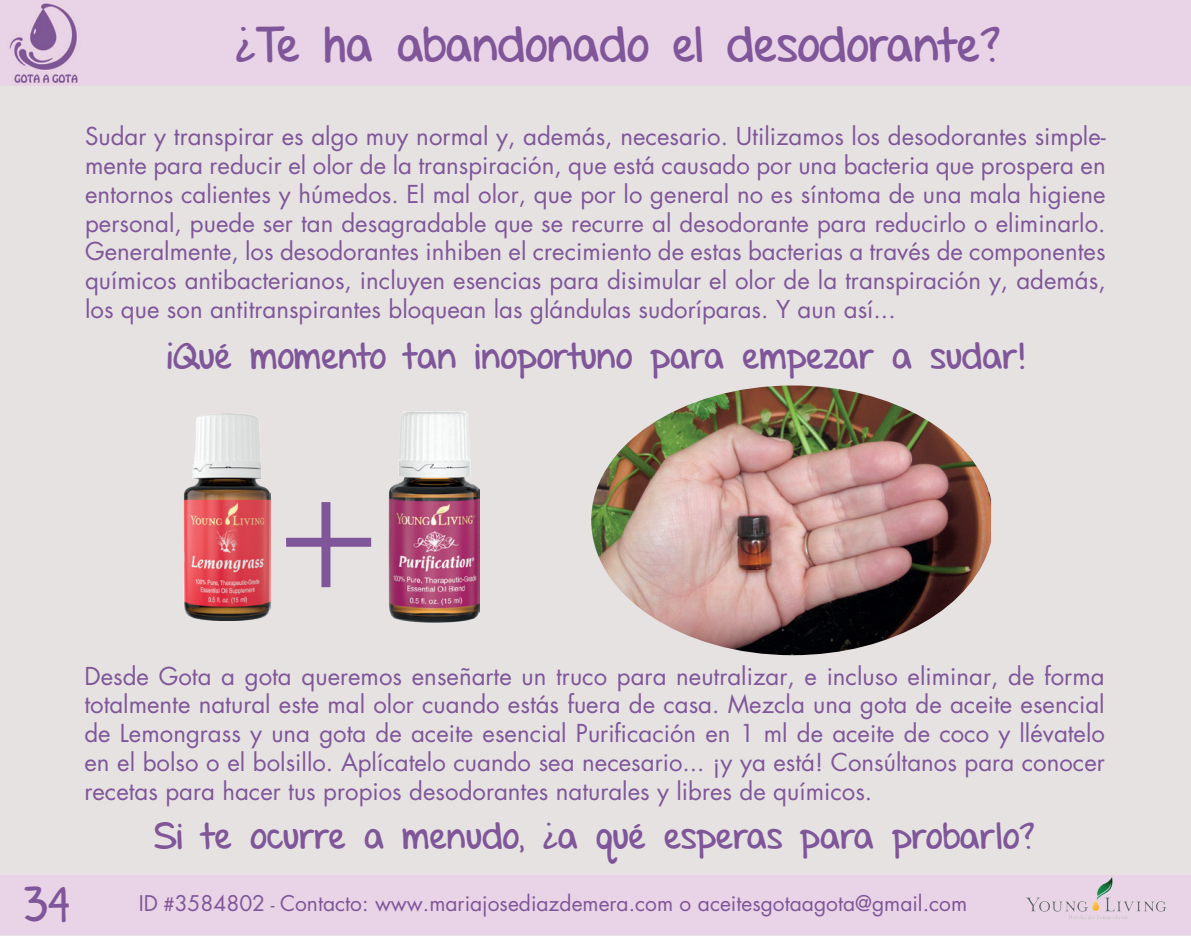
<style>
.page{position:relative;width:1191px;height:936px;background:#fff}
.page>*{position:absolute;margin:0;border:0;box-sizing:border-box;transform-origin:0 0}
.t1{font:48px "Set Firetothe Rain";color:#7f5699}
.t2{font:36px "Set Firetothe Rain";color:#7f5699}
.t3{font:24px/28.8px "Futura";color:#7f5699;text-align:justify}
.t4{font:21px "Futura";color:#7f5699}
.s1{font-size:18px}
</style>
<div class="page">
<div style="left:0;top:85px;width:1191px;height:850px;background:#e6e2e2"></div>
<div style="left:0;top:875px;width:1191px;height:59px;background:#e9d3e6"></div>
<img style="left:0;top:0;width:89px;height:85px">
<img style="left:1025px;top:876px;width:145px;height:44px">
<img style="left:184px;top:413px;width:86px;height:207px">
<img style="left:389px;top:411px;width:90px;height:212px">
<div style="left:286px;top:537px;width:85px;height:9px;background:#7f5699"></div>
<div style="left:321px;top:502px;width:9px;height:85px;background:#7f5699"></div>
<img style="left:591px;top:385px;width:400px;height:270px">
<h1 class="t1" style="left:234px;top:17px;width:768px">¿Te ha abandonado el desodorante?</h1>
<p class="t3" style="left:85px;top:122px;width:1022px">Sudar y transpirar es algo muy normal y, además, necesario. Utilizamos los desodorantes simple&shy;mente para reducir el olor de la transpiración, que está causado por una bacteria que prospera en entornos calientes y húmedos. El mal olor, que por lo general no es síntoma de una mala higiene personal, puede ser tan desagradable que se recurre al desodorante para reducirlo o eliminarlo.<br>Generalmente, los desodorantes inhiben el crecimiento de estas bacterias a través de componentes químicos antibacterianos, incluyen esencias para disimular el olor de la transpiración y, además, los que son antitranspirantes bloquean las glándulas sudoríparas. Y aun así...</p>
<h2 class="t2" style="left:166px;top:334px;width:860px">¡Qué momento tan inoportuno para empezar a sudar!</h2>
<h1 class="t1" style="left:24px;top:876px;width:47px">34</h1>
<p class="t3" style="left:84px;top:661px;width:1022px">Desde Gota a gota queremos enseñarte un truco para neutralizar, e incluso eliminar, de forma totalmente natural este mal olor cuando estás fuera de casa. Mezcla una gota de aceite esencial de Lemongrass y una gota de aceite esencial Purificación en 1 ml de aceite de coco y llévatelo en el bolso o el bolsillo. Aplícatelo cuando sea necesario... ¡y ya está! Consúltanos para conocer recetas para hacer tus propios desodorantes naturales y libres de químicos.</p>
<h2 class="t2" style="left:154px;top:814px;width:882px">Si te ocurre a menudo, ¿a qué esperas para probarlo?</h2>
<p class="t4" style="left:139px;top:888px;width:830px">ID <span class="s1">#</span>3584802 <span class="s1">-</span> Contacto: www.mariajosediazdemera.com o aceitesgotaagota@gmail.com</p>
</div>
